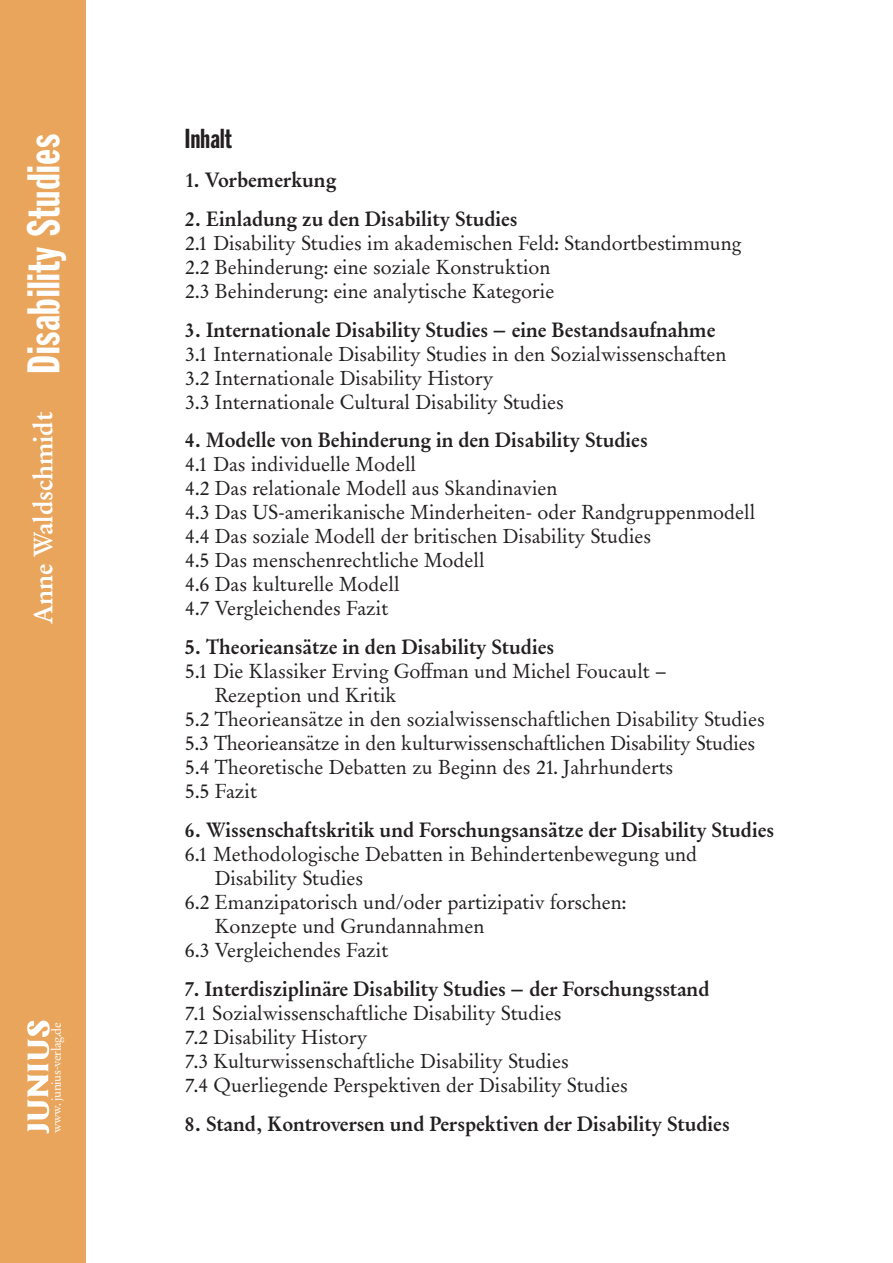
<style>
.page{position:relative;width:893px;height:1263px;background:#fff}
.page>*{position:absolute;margin:0;border:0;box-sizing:border-box;transform-origin:0 0}
.t1{font:45px "Franklin Gothic Extra Cond";letter-spacing:.015em;color:#fff}
.t2{font:500 27px "Garamond Nr 1 SB";color:#fff}
.t3{font:27px "Franklin Gothic Extra Cond";letter-spacing:.01em;color:#231f20}
.t4{font:21px/24px "Garamond Nr 1 SB";color:#231f20}
.t5{font:500 21px "Garamond Nr 1 SB";color:#231f20}
.t6{font:13.35px "Garamond Nr 1 SB";letter-spacing:-.025em;color:#fff}
</style>
<div class="page">
<div style="left:0;top:0;width:85px;height:1263px;background:#eaa55c"></div>
<img style="left:27px;top:1020px;width:23px;height:114px">
<h1 class="t1" style="left:20px;top:374px;width:242px;rotate:-90deg">Disability Studies</h1>
<p class="t2" style="left:29px;top:624px;width:214px;rotate:-90deg">Anne Waldschmidt</p>
<p class="t6" style="left:48px;top:1133px;width:113px;rotate:-90deg">www. junius-verlag.de</p>
<p class="t3" style="left:185px;top:124px;width:48px">Inhalt</p>
<p class="t5" style="left:185px;top:168px;width:153px">1. Vorbemerkung</p>
<p class="t5" style="left:185px;top:207px;width:334px">2. Einladung zu den Disability Studies</p>
<p class="t4" style="left:185px;top:230px;width:558px">2.1 Disability Studies im akademischen Feld: Standortbestimmung<br>2.2 Behinderung: eine soziale Konstruktion<br>2.3 Behinderung: eine analytische Kategorie</p>
<p class="t5" style="left:185px;top:318px;width:532px">3. Internationale Disability Studies – eine Bestandsaufnahme</p>
<p class="t4" style="left:185px;top:341px;width:543px">3.1 Internationale Disability Studies in den Sozialwissenschaften<br>3.2 Internationale Disability History<br>3.3 Internationale Cultural Disability Studies</p>
<p class="t5" style="left:185px;top:429px;width:464px">4. Modelle von Behinderung in den Disability Studies</p>
<p class="t4" style="left:185px;top:452px;width:572px">4.1 Das individuelle Modell<br>4.2 Das relationale Modell aus Skandinavien<br>4.3 Das US-amerikanische Minderheiten- oder Randgruppenmodell 4.4 Das soziale Modell der britischen Disability Studies<br>4.5 Das menschenrechtliche Modell<br>4.6 Das kulturelle Modell<br>4.7 Vergleichendes Fazit</p>
<p class="t5" style="left:185px;top:636px;width:371px">5. Theorieansätze in den Disability Studies</p>
<p class="t4" style="left:185px;top:659px;width:483px">5.1 Die Klassiker Erving Goffman und Michel Foucault –</p>
<p class="t4" style="left:215px;top:683px;width:183px">Rezeption und Kritik</p>
<p class="t4" style="left:185px;top:707px;width:581px">5.2 Theorieansätze in den sozialwissenschaftlichen Disability Studies</p>
<p class="t4" style="left:185px;top:731px;width:572px">5.3 Theorieansätze in den kulturwissenschaftlichen Disability Studies</p>
<p class="t4" style="left:185px;top:755px;width:490px">5.4 Theoretische Debatten zu Beginn des 21. Jahrhunderts</p>
<p class="t4" style="left:185px;top:779px;width:73px">5.5 Fazit</p>
<p class="t5" style="left:185px;top:819px;width:591px">6. Wissenschaftskritik und Forschungsansätze der Disability Studies</p>
<p class="t4" style="left:185px;top:842px;width:514px">6.1 Methodologische Debatten in Behindertenbewegung und</p>
<p class="t4" style="left:215px;top:866px;width:150px">Disability Studies</p>
<p class="t4" style="left:185px;top:890px;width:443px">6.2 Emanzipatorisch und/oder partizipativ forschen:</p>
<p class="t4" style="left:215px;top:914px;width:271px">Konzepte und Grundannahmen</p>
<p class="t4" style="left:185px;top:938px;width:205px">6.3 Vergleichendes Fazit</p>
<p class="t5" style="left:185px;top:978px;width:526px">7. Interdisziplinäre Disability Studies – der Forschungsstand</p>
<p class="t4" style="left:185px;top:1001px;width:444px">7.1 Sozialwissenschaftliche Disability Studies<br>7.2 Disability History<br>7.3 Kulturwissenschaftliche Disability Studies<br>7.4 Querliegende Perspektiven der Disability Studies</p>
<p class="t5" style="left:185px;top:1113px;width:546px">8. Stand, Kontroversen und Perspektiven der Disability Studies</p>
</div>
